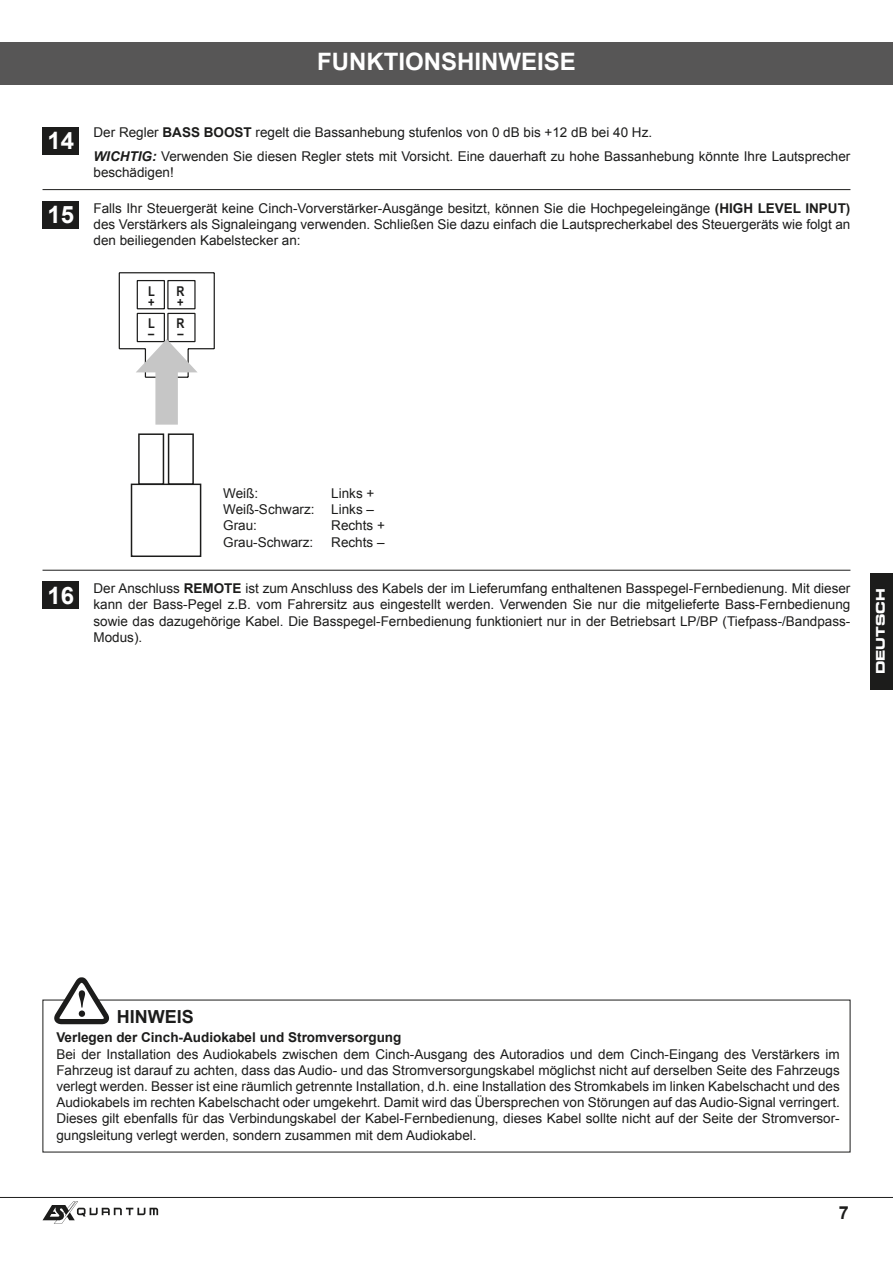
<style>
.page{position:relative;width:893px;height:1263px;background:#fff}
.page>*{position:absolute;margin:0;border:0;box-sizing:border-box;transform-origin:0 0}
.t1{font:700 24px "Arial";color:#fff}
.t2{font:700 18px "Arial";color:#1c1c1b}
.t3{font:13.5px/16.2px "Arial";color:#1c1c1b;text-align:justify}
.t4{font:700 13.5px "Arial";color:#1c1c1b}
.t5{font:700 13.5px/10.5px "Arial Narrow";color:#1c1c1b}
.t6{font:12px "Eurostile Bold Extended Two";color:#fff}
.s1{font-weight:700}
.s2{font-weight:700;font-style:italic}
</style>
<div class="page">
<hr style="left:0;top:1197px;width:893px;height:1px;background:#1c1c1b">
<div style="left:0;top:43px;width:893px;height:42px;background:#575656"></div>
<svg style="left:43px;top:1201px;width:115px;height:23px"></svg>
<div style="left:870px;top:573px;width:23px;height:117px;background:#1c1c1b"></div>
<svg style="left:52px;top:977px;width:59px;height:47px"></svg>
<hr style="left:43px;top:570px;width:807px;height:1px;background:#1c1c1b">
<hr style="left:43px;top:189px;width:807px;height:1px;background:#1c1c1b">
<div style="left:43px;top:582px;width:36px;height:27px;background:#1c1c1b"></div>
<div style="left:43px;top:201px;width:36px;height:27px;background:#1c1c1b"></div>
<div style="left:43px;top:128px;width:36px;height:27px;background:#1c1c1b"></div>
<div style="left:131px;top:484px;width:70px;height:73px;border:2px solid #1c1c1b"></div>
<div style="left:138px;top:433px;width:26px;height:52px;border:2px solid #1c1c1b"></div>
<div style="left:168px;top:433px;width:26px;height:52px;border:2px solid #1c1c1b"></div>
<div style="left:155px;top:360px;width:23px;height:65px;background:#c6c6c6"></div>
<svg style="left:118px;top:272px;width:97px;height:106px"></svg>
<h1 class="t1" style="left:317px;top:46px;width:260px">FUNKTIONSHINWEISE</h1>
<h1 class="t1" style="left:47px;top:125px;width:28px">14</h1>
<h1 class="t1" style="left:47px;top:199px;width:28px">15</h1>
<p class="t3" style="left:94px;top:121px;width:758px;line-height:23.7px">Der Regler <span class="s1">BASS BOOST</span> regelt die Bassanhebung stufenlos von 0 dB bis +12 dB bei 40 Hz.<br><span class="s2">WICHTIG:</span> Verwenden Sie diesen Regler stets mit Vorsicht. Eine dauerhaft zu hohe Bassanhebung könnte Ihre Lautsprecher</p>
<p class="t3" style="left:94px;top:165px;width:82px">beschädigen!</p>
<p class="t3" style="left:94px;top:200px;width:758px">Falls Ihr Steuergerät keine Cinch-Vorverstärker-Ausgänge besitzt, können Sie die Hochpegeleingänge <span class="s1">(HIGH LEVEL INPUT) </span>des Verstärkers als Signaleingang verwenden. Schließen Sie dazu einfach die Lautsprecherkabel des Steuergeräts wie folgt an den beiliegenden Kabelstecker an:</p>
<p class="t5" style="left:148px;top:286px;width:8px">L +</p>
<p class="t5" style="left:148px;top:317px;width:8px">L –</p>
<p class="t5" style="left:177px;top:286px;width:9px">R +</p>
<p class="t5" style="left:177px;top:317px;width:9px">R –</p>
<h1 class="t1" style="left:47px;top:579px;width:28px">16</h1>
<p class="t3" style="left:223px;top:485px;width:37px">Weiß:</p>
<p class="t3" style="left:223px;top:485px;width:153px;text-indent:108px">Links + Weiß-Schwarz: Links – Grau:</p>
<p class="t3" style="left:331px;top:518px;width:55px">Rechts +</p>
<p class="t3" style="left:223px;top:534px;width:92px">Grau-Schwarz:</p>
<p class="t3" style="left:331px;top:534px;width:55px">Rechts –</p>
<p class="t3" style="left:94px;top:580px;width:758px">Der Anschluss <span class="s1">REMOTE</span> ist zum Anschluss des Kabels der im Lieferumfang enthaltenen Basspegel-Fernbedienung. Mit dieser kann der Bass-Pegel z.B. vom Fahrersitz aus eingestellt werden. Verwenden Sie nur die mitgelieferte Bass-Fernbedienung sowie das dazugehörige Kabel. Die Basspegel-Fernbedienung funktioniert nur in der Betriebsart LP/BP (Tiefpass-/Bandpass-Modus).</p>
<p class="t6" style="left:872px;top:674px;width:87px;rotate:-90deg">DEUTSCH</p>
<h2 class="t2" style="left:117px;top:1005px;width:79px">HINWEIS</h2>
<p class="t4" style="left:56px;top:1029px;width:347px">Verlegen der Cinch-Audiokabel und Stromversorgung</p>
<p class="t3" style="left:56px;top:1046px;width:785px">Bei der Installation des Audiokabels zwischen dem Cinch-Ausgang des Autoradios und dem Cinch-Eingang des Verstärkers im Fahrzeug ist darauf zu achten, dass das Audio- und das Stromversorgungskabel möglichst nicht auf derselben Seite des Fahrzeugs verlegt werden. Besser ist eine räumlich getrennte Installation, d.h. eine Installation des Stromkabels im linken Kabelschacht und des Audiokabels im rechten Kabelschacht oder umgekehrt. Damit wird das Übersprechen von Störungen auf das Audio-Signal verringert.<br>Dieses gilt ebenfalls für das Verbindungskabel der Kabel-Fernbedienung, dieses Kabel sollte nicht auf der Seite der Stromversor&shy;gungsleitung verlegt werden, sondern zusammen mit dem Audiokabel.</p>
<h2 class="t2" style="left:839px;top:1200px;width:12px">7</h2>
</div>
